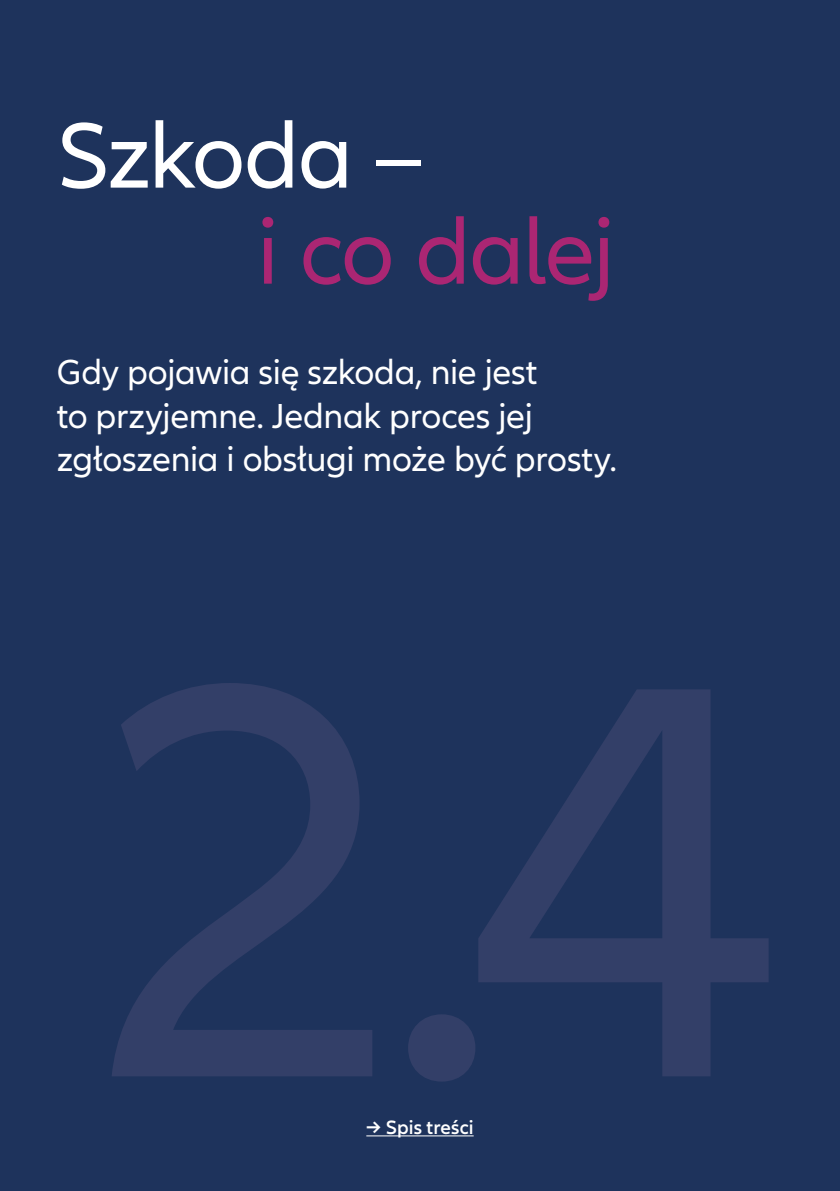
<style>
.page{position:relative;width:840px;height:1191px;background:#fff}
.page>*{position:absolute;margin:0;border:0;box-sizing:border-box;transform-origin:0 0}
.t1{font:580px "Allianz Neo";color:#333f68}
.t2{font:96px "Allianz Neo";letter-spacing:-.02em;color:#ab2673}
.t3{font:96px "Allianz Neo";letter-spacing:-.025em;color:#fff}
.t4{font:36px/43.2px "Allianz Neo";letter-spacing:-.01em;color:#fff}
.t5{font:600 20px "Allianz Neo";letter-spacing:.005em;color:#fff}
</style>
<div class="page">
<div style="left:0;top:0;width:839px;height:1191px;background:#1e335c"></div>
<hr style="left:366px;top:1135px;width:107px;height:1px;background:#fff">
<h2 class="t3" style="left:57px;top:101px;width:367px">Szkoda –</h2>
<h2 class="t2" style="left:257px;top:197px;width:359px">i co dalej</h2>
<p class="t4" style="left:57px;top:352px;width:561px">Gdy pojawia się szkoda, nie jest<br>to przyjemne. Jednak proces jej zgłoszenia i obsługi może być prosty.</p>
<h1 class="t1" style="left:95px;top:553px;width:685px">2.4</h1>
<p class="t5" style="left:366px;top:1115px;width:109px">→ Spis treści</p>
</div>
